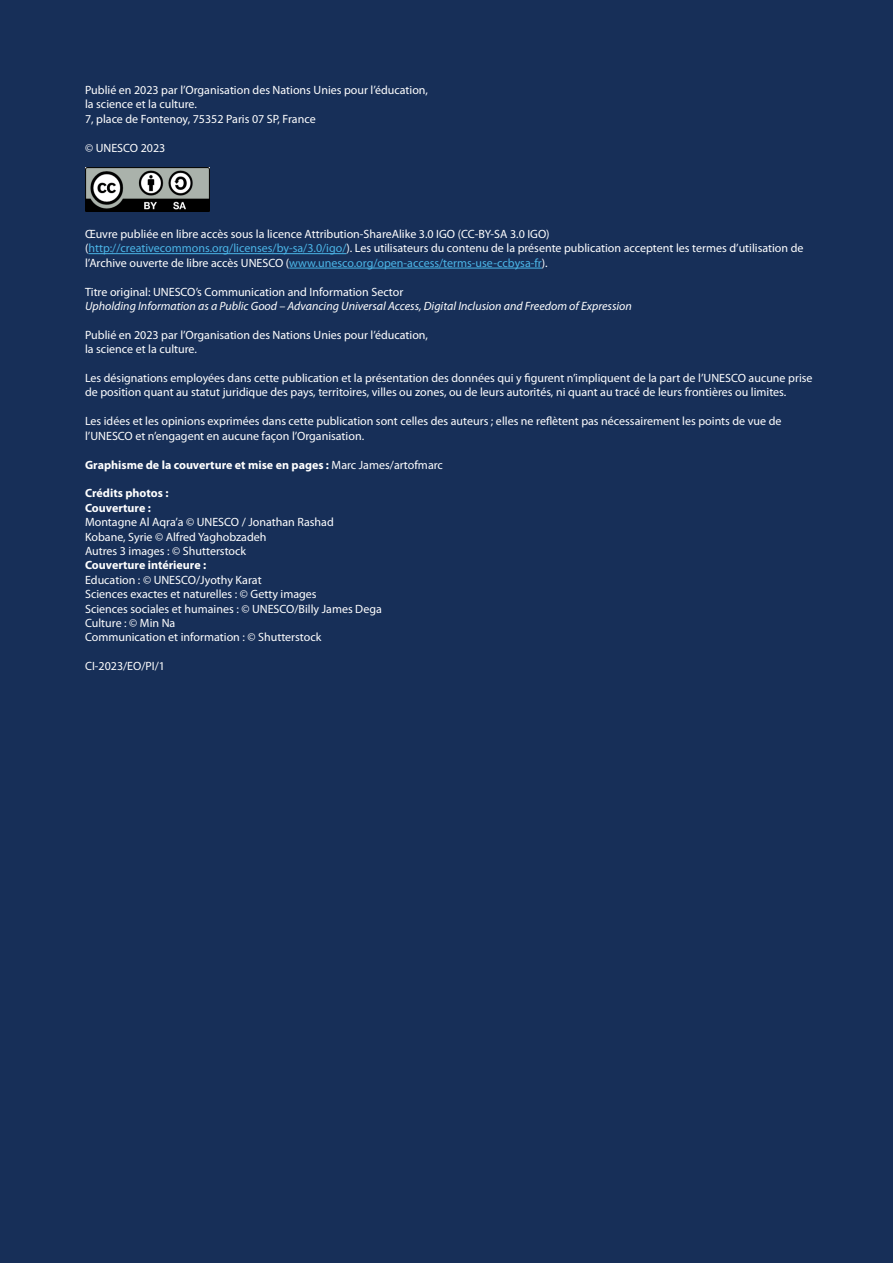
<style>
.page{position:relative;width:893px;height:1263px;background:#172f58}
.page>*{position:absolute;margin:0;border:0;box-sizing:border-box;transform-origin:0 0}
.CI_body{font:12px/14.4px "Myriad Pro";color:#fff}
.CI_body-2{font:700 12px "Myriad Pro";color:#fff}
.CI_body-3{font:italic 12px "Myriad Pro";color:#fff}
.s1{color:#4bb5e7}
.s2{font-weight:400}
</style>
<div class="page">
<hr style="left:88px;top:253px;width:258px;height:1px;background:#4bb5e7">
<hr style="left:289px;top:268px;width:253px;height:1px;background:#4bb5e7">
<img style="left:85px;top:168px;width:125px;height:43px">
<p class="CI_body" style="left:85px;top:83px;width:345px">Publié en 2023 par l’Organisation des Nations Unies pour l’éducation,</p>
<p class="CI_body" style="left:85px;top:97px;width:113px">la science et la culture.</p>
<p class="CI_body" style="left:85px;top:111px;width:232px">7, place de Fontenoy, 75352 Paris 07 SP, France</p>
<p class="CI_body" style="left:85px;top:140px;width:82px">© UNESCO 2023</p>
<p class="CI_body" style="left:85px;top:227px;width:720px">Œuvre publiée en libre accès sous la licence Attribution-ShareAlike 3.0 IGO (CC-BY-SA 3.0 IGO) (<span class="s1">http://creativecommons.org/licenses/by-sa/3.0/igo/</span>). Les utilisateurs du contenu de la présente publication acceptent les termes d’utilisation de l’Archive ouverte de libre accès UNESCO (<span class="s1">www.unesco.org/open-access/terms-use-ccbysa-fr</span>).</p>
<p class="CI_body" style="left:85px;top:284px;width:320px">Titre original: UNESCO’s Communication and Information Sector</p>
<p class="CI_body-3" style="left:85px;top:299px;width:548px">Upholding Information as a Public Good – Advancing Universal Access, Digital Inclusion and Freedom of Expression</p>
<p class="CI_body" style="left:85px;top:327px;width:345px">Publié en 2023 par l’Organisation des Nations Unies pour l’éducation,</p>
<p class="CI_body" style="left:85px;top:342px;width:113px">la science et la culture.</p>
<p class="CI_body" style="left:85px;top:371px;width:729px">Les désignations employées dans cette publication et la présentation des données qui y figurent n’impliquent de la part de l’UNESCO aucune prise de position quant au statut juridique des pays, territoires, villes ou zones, ou de leurs autorités, ni quant au tracé de leurs frontières ou limites.</p>
<p class="CI_body" style="left:85px;top:414px;width:698px">Les idées et les opinions exprimées dans cette publication sont celles des auteurs ; elles ne reflètent pas nécessairement les points de vue de l’UNESCO et n’engagent en aucune façon l’Organisation.</p>
<p class="CI_body-2" style="left:85px;top:457px;width:359px">Graphisme de la couverture et mise en pages : <span class="s2">Marc James/artofmarc</span></p>
<p class="CI_body-2" style="left:85px;top:485px;width:85px">Crédits photos :</p>
<p class="CI_body-2" style="left:85px;top:500px;width:67px">Couverture :</p>
<p class="CI_body" style="left:85px;top:515px;width:250px">Montagne Al Aqra’a © UNESCO / Jonathan Rashad</p>
<p class="CI_body" style="left:85px;top:529px;width:183px">Kobane, Syrie © Alfred Yaghobzadeh</p>
<p class="CI_body" style="left:85px;top:543px;width:163px">Autres 3 images : © Shutterstock</p>
<p class="CI_body-2" style="left:85px;top:557px;width:123px">Couverture intérieure :</p>
<p class="CI_body" style="left:85px;top:572px;width:178px">Education : © UNESCO/Jyothy Karat</p>
<p class="CI_body" style="left:85px;top:587px;width:233px">Sciences exactes et naturelles : © Getty images</p>
<p class="CI_body" style="left:85px;top:601px;width:298px">Sciences sociales et humaines : © UNESCO/Billy James Dega</p>
<p class="CI_body" style="left:85px;top:615px;width:92px">Culture : © Min Na</p>
<p class="CI_body" style="left:85px;top:630px;width:238px">Communication et information : © Shutterstock</p>
<p class="CI_body" style="left:85px;top:659px;width:82px">CI-2023/EO/PI/1</p>
</div>
